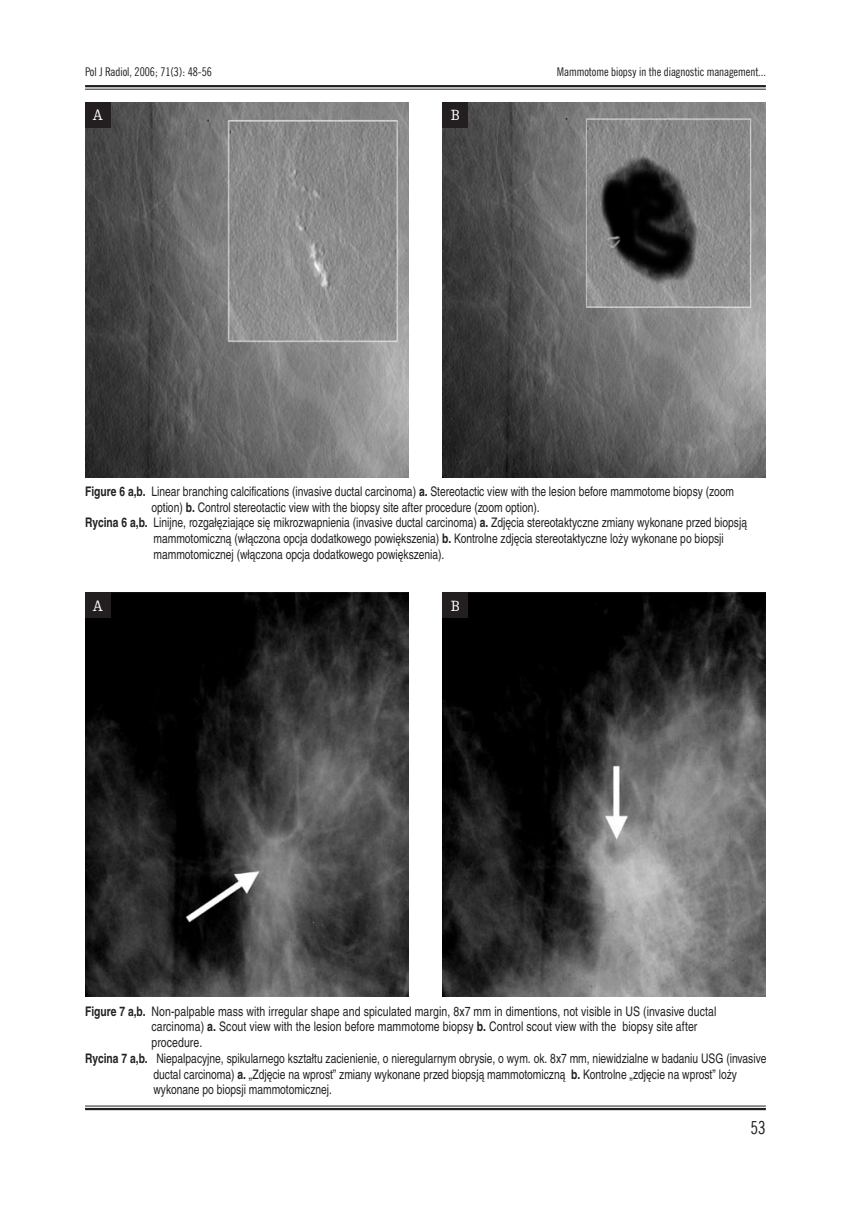
<style>
.page{position:relative;width:851px;height:1212px;background:#fff}
.page>*{position:absolute;margin:0;border:0;box-sizing:border-box;transform-origin:0 0}
.t1{font:18px "News Goth Cn EU";color:#231f20}
.t2{font:15.6px "Humst Slab 712 EU";color:#fff;scale:.9 1}
.t3{font:13.2px "Nimbus San LCE Reg Con";color:#231f20;scale:.95 1}
.t4{font:13.2px "Nimbus San LCE Reg Con";color:#231f20}
.t5{font:12px "News Goth Cn EU";color:#231f20}
.s1{font-family:"Nimbus San LCE Bol Con"}
</style>
<div class="page">
<div style="left:85px;top:85px;width:680px;height:5px;background:#b9b8b8"></div>
<hr style="left:85px;top:85px;width:680px;height:2px;background:#231f20">
<hr style="left:85px;top:89px;width:680px;height:1px;background:#231f20">
<hr style="left:85px;top:1106px;width:680px;height:4px;background:#efefef">
<hr style="left:85px;top:1106px;width:680px;height:1px;background:#231f20">
<hr style="left:85px;top:1108px;width:680px;height:2px;background:#231f20">
<img style="left:85px;top:102px;width:323px;height:376px">
<img style="left:442px;top:102px;width:323px;height:376px">
<img style="left:85px;top:592px;width:323px;height:405px">
<img style="left:442px;top:592px;width:323px;height:405px">
<div style="left:85px;top:102px;width:26px;height:26px;background:#231f20"></div>
<div style="left:442px;top:102px;width:26px;height:26px;background:#231f20"></div>
<div style="left:85px;top:592px;width:26px;height:26px;background:#231f20"></div>
<div style="left:442px;top:592px;width:26px;height:26px;background:#231f20"></div>
<p class="t5" style="left:85px;top:65px;width:128px">Pol J Radiol, 2006; 71(3): 48-56</p>
<p class="t5" style="left:556px;top:65px;width:210px">Mammotome biopsy in the diagnostic management...</p>
<p class="t2" style="left:93px;top:106px;width:12px">A</p>
<p class="t2" style="left:450px;top:106px;width:12px">B</p>
<p class="t3" style="left:85px;top:483px;width:684px"><span class="s1">Figure 6 a,b.</span> Linear branching calcifications (invasive ductal carcinoma) <span class="s1">a.</span> Stereotactic view with the lesion before mammotome biopsy (zoom</p>
<p class="t3" style="left:151px;top:499px;width:410px">option) <span class="s1">b.</span> Control stereotactic view with the biopsy site after procedure (zoom option).</p>
<p class="t3" style="left:85px;top:515px;width:698px"><span class="s1">Rycina 6 a,b.</span> Linijne, rozgałęziające się mikrozwapnienia (invasive ductal carcinoma) <span class="s1">a.</span> Zdjęcia stereotaktyczne zmiany wykonane przed biopsją</p>
<p class="t3" style="left:153px;top:530px;width:601px">mammotomiczną (włączona opcja dodatkowego powiększenia) <span class="s1">b.</span> Kontrolne zdjęcia stereotaktyczne loży wykonane po biopsji</p>
<p class="t3" style="left:153px;top:546px;width:308px">mammotomicznej (włączona opcja dodatkowego powiększenia).</p>
<p class="t2" style="left:93px;top:596px;width:12px">A</p>
<p class="t2" style="left:450px;top:596px;width:12px">B</p>
<p class="t4" style="left:85px;top:1003px;width:632px"><span class="s1">Figure 7 a,b.</span> Non-palpable mass with irregular shape and spiculated margin, 8x7 mm in dimentions, not visible in US (invasive ductal</p>
<p class="t4" style="left:151px;top:1019px;width:547px">carcinoma) <span class="s1">a.</span> Scout view with the lesion before mammotome biopsy <span class="s1">b.</span> Control scout view with the biopsy site after</p>
<p class="t4" style="left:151px;top:1034px;width:52px">procedure.</p>
<p class="t3" style="left:85px;top:1050px;width:718px"><span class="s1">Rycina 7 a,b.</span> Niepalpacyjne, spikularnego kształtu zacienienie, o nieregularnym obrysie, o wym. ok. 8x7 mm, niewidzialne w badaniu USG (invasive</p>
<p class="t3" style="left:153px;top:1066px;width:615px">ductal carcinoma) <span class="s1">a.</span> „Zdjęcie na wprost” zmiany wykonane przed biopsją mammotomiczną <span class="s1">b.</span> Kontrolne „zdjęcie na wprost” loży</p>
<p class="t3" style="left:153px;top:1082px;width:189px">wykonane po biopsji mammotomicznej.</p>
<h1 class="t1" style="left:750px;top:1116px;width:17px">53</h1>
</div>
